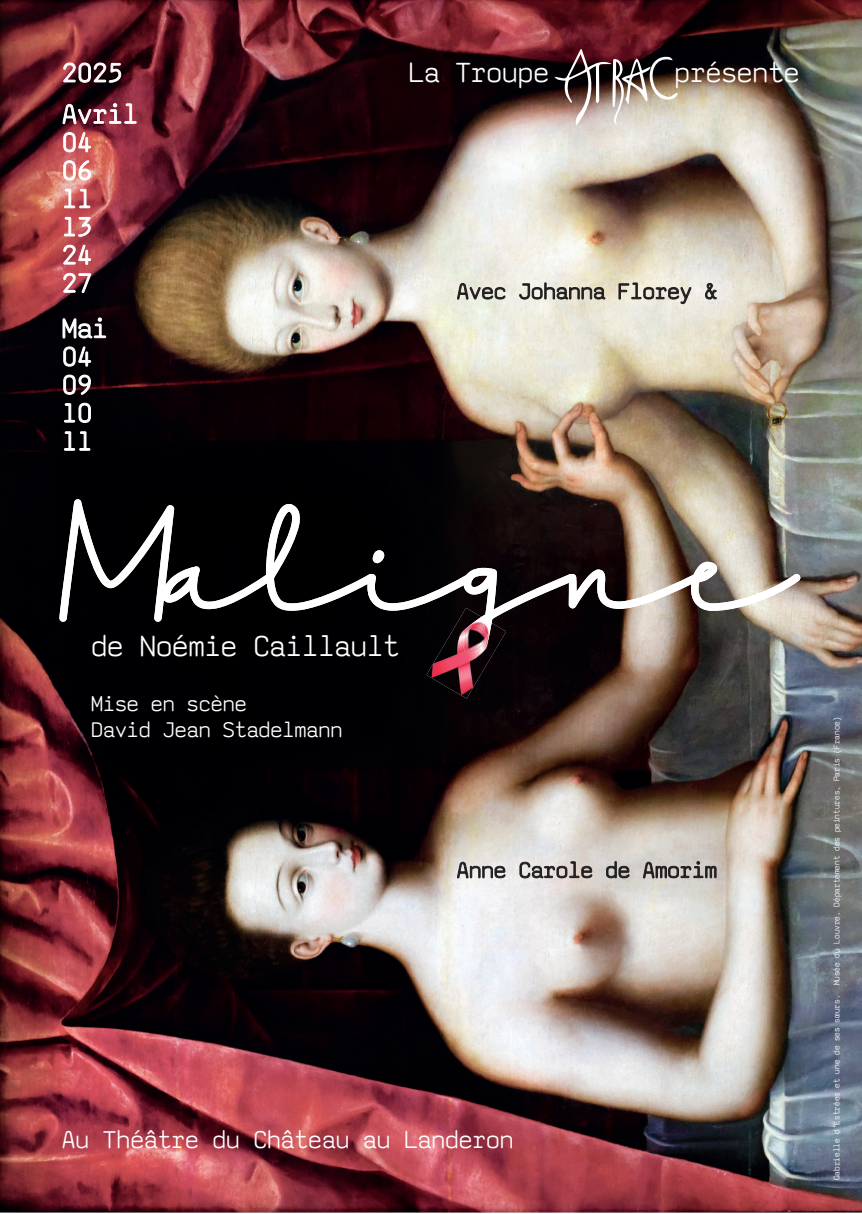
<style>
.page{position:relative;width:862px;height:1214px;background:#fff}
.page>*{position:absolute;margin:0;border:0;box-sizing:border-box;transform-origin:0 0}
.t1{font:29.6px "sax Mono";color:#fff}
.t2{font:28.6px "sax Mono";color:#fff}
.t3{font:25px "sax Mono";color:#fff}
.t4{font:21.8px/26.2px "sax Mono";color:#fff}
.t5{font:8.4px "sax Mono";color:#fff}
</style>
<div class="page">
<img style="left:0;top:0;width:862px;height:1212px">
<svg style="left:457px;top:860px;width:260px;height:24px;background:#b2aeab"></svg>
<svg style="left:457px;top:282px;width:260px;height:24px;background:#bebbb1"></svg>
<svg style="left:64px;top:431px;width:27px;height:20px"></svg>
<svg style="left:64px;top:402px;width:27px;height:21px"></svg>
<svg style="left:63px;top:374px;width:28px;height:21px"></svg>
<svg style="left:62px;top:317px;width:44px;height:50px"></svg>
<svg style="left:63px;top:272px;width:28px;height:21px"></svg>
<svg style="left:63px;top:244px;width:28px;height:21px"></svg>
<svg style="left:64px;top:217px;width:27px;height:20px"></svg>
<svg style="left:64px;top:188px;width:27px;height:20px"></svg>
<svg style="left:63px;top:160px;width:28px;height:21px"></svg>
<svg style="left:62px;top:62px;width:75px;height:90px;background:#80464f"></svg>
<svg style="left:554px;top:49px;width:124px;height:76px;background:#85716d"></svg>
<svg style="left:59px;top:499px;width:741px;height:153px;background:#423d3b"></svg>
<img style="left:426px;top:607px;width:80px;height:91px">
<img style="left:462px;top:616px;width:29px;height:36px">
<svg style="left:463px;top:652px;width:24px;height:1px"></svg>
<img style="left:463px;top:627px;width:24px;height:25px">
<img style="left:465px;top:627px;width:20px;height:25px">
<h2 class="t2" style="left:408px;top:53px;width:142px">La Troupe</h2>
<h2 class="t2" style="left:674px;top:53px;width:127px">présente</h2>
<h1 class="t1" style="left:91px;top:625px;width:310px">de Noémie Caillault</h1>
<h3 class="t4" style="left:91px;top:689px;width:253px">Mise en scène<br>David Jean Stadelmann</h3>
<h3 class="t3" style="left:62px;top:1122px;width:453px">Au Théâtre du Château au Landeron</h3>
<p class="t5" style="left:831px;top:1180px;width:465px;rotate:-90deg">Gabrielle d’Estrées et une de ses sœurs. Musée du Louvre, Département des peintures, Paris (France)</p>
</div>
